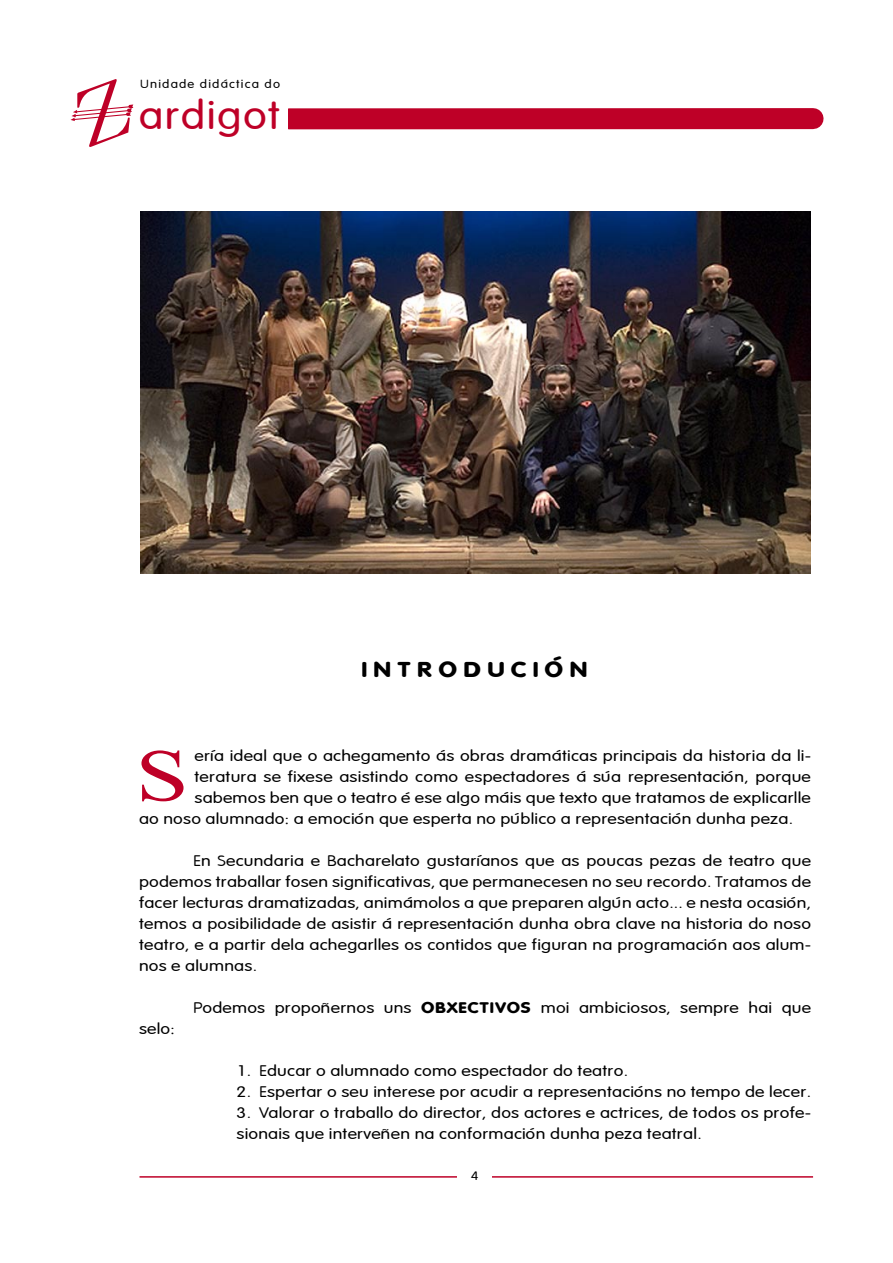
<style>
.page{position:relative;width:893px;height:1263px;background:#fff}
.page>*{position:absolute;margin:0;border:0;box-sizing:border-box;transform-origin:0 0}
.t1{font:73.5px "Times Pali";color:#be0027;scale:1.3 1}
.t2{font:39.15px "Vagabond";letter-spacing:.03em;color:#be0027;scale:1.13 1}
.t3{font:700 21px "Vagabond";letter-spacing:.22em;color:#000;scale:1.2 1}
.t4{font:15px/21px "Vagabond";letter-spacing:.01em;color:#000;text-align:justify;scale:1.2 1}
.t5{font:12px "Vagabond";color:#000;scale:1.13 1}
.t6{font:11.55px "Vagabond";letter-spacing:.09em;color:#000;scale:1.13 1}
.s1{font-weight:700}
</style>
<div class="page">
<div style="left:289px;top:108px;width:524px;height:21px;background:#be0027"></div>
<svg style="left:70px;top:79px;width:63px;height:68px"></svg>
<hr style="left:140px;top:1176px;width:673px;height:1px;background:#be0027">
<div style="left:457px;top:1168px;width:35px;height:25px;background:#fff"></div>
<img style="left:140px;top:212px;width:670px;height:362px">
<p class="t6" style="left:140px;top:77px;width:125px">Unidade didáctica do</p>
<h2 class="t2" style="left:139px;top:90px;width:127px">ardigot</h2>
<p class="t3" style="left:362px;top:655px;width:191px">INTRODUCIÓN</p>
<p class="t4" style="left:195px;top:745px;width:515px">ería ideal que o achegamento ás obras dramáticas principais da historia da li&shy;teratura se fixese asistindo como espectadores á súa representación, porque sabemos ben que o teatro é ese algo máis que texto que tratamos de explicarlle</p>
<p class="t4" style="left:139px;top:808px;width:546px">ao noso alumnado: a emoción que esperta no público a representación dunha peza.</p>
<p class="t4" style="left:139px;top:850px;width:562px;text-indent:54px">En Secundaria e Bacharelato gustaríanos que as poucas pezas de teatro que podemos traballar fosen significativas, que permanecesen no seu recordo. Tratamos de facer lecturas dramatizadas, animámolos a que preparen algún acto... e nesta ocasión, temos a posibilidade de asistir á representación dunha obra clave na historia do noso teatro, e a partir dela achegarlles os contidos que figuran na programación aos alum&shy;nos e alumnas.</p>
<p class="t4" style="left:193px;top:997px;width:517px">Podemos propoñernos uns <span class="s1">OBXECTIVOS</span> moi ambiciosos, sempre hai que</p>
<p class="t4" style="left:139px;top:1018px;width:31px">selo:</p>
<p class="t4" style="left:237px;top:1060px;width:328px">1. Educar o alumnado como espectador do teatro.</p>
<p class="t4" style="left:237px;top:1081px;width:480px">2. Espertar o seu interese por acudir a representacións no tempo de lecer.</p>
<p class="t4" style="left:237px;top:1102px;width:480px">3. Valorar o traballo do director, dos actores e actrices, de todos os profe&shy;sionais que interveñen na conformación dunha peza teatral.</p>
<p class="t1" style="left:136px;top:734px;width:42px">S</p>
<p class="t5" style="left:471px;top:1168px;width:8px">4</p>
</div>
